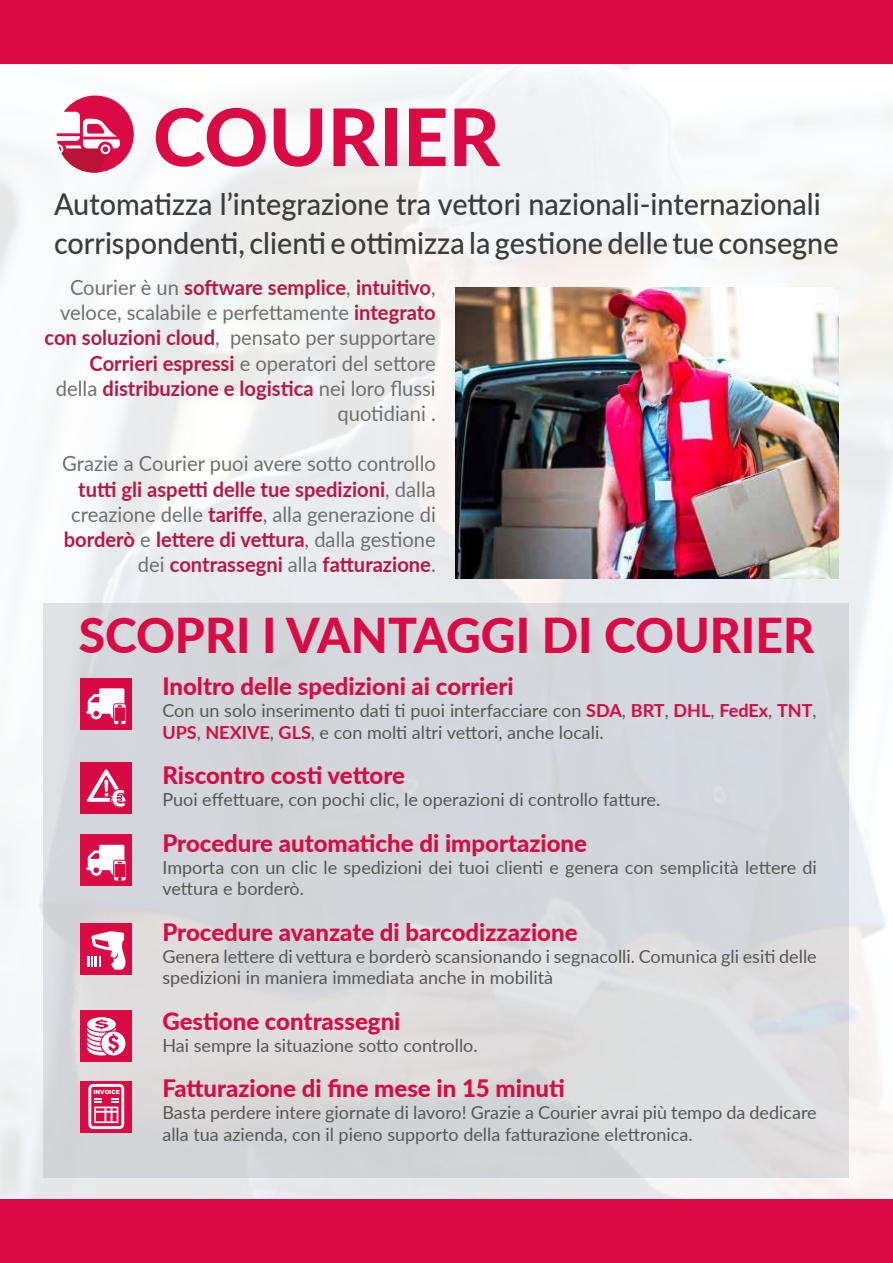
<style>
.page{position:relative;width:893px;height:1263px;background:#fff}
.page>*{position:absolute;margin:0;border:0;box-sizing:border-box;transform-origin:0 0}
.t1{font:800 79.35px "Lato";color:#d90a44}
.t2{font:800 48px "Lato";color:#d90a44}
.t3{font:500 30px/39px "Lato";color:#3c3c3b;scale:.96 1}
.t4{font:800 24px "Lato";color:#d90a44}
.t5{font:900 23.85px "Arial";color:#fff}
.t6{font:21px/25.2px "Lato";color:#706f6f;text-align:right;scale:.96 1}
.t7{font:18px/21.6px "Lato";color:#575756}
.t8{font:900 5.7px "Arial";color:#fff}
.s1{font-weight:700;color:#ba1545}
.s2{font-weight:700;color:#d80a44}
</style>
<div class="page">
<img style="left:0;top:64px;width:893px;height:1135px">
<div style="left:0;top:0;width:893px;height:64px;background:#d90a44"></div>
<div style="left:0;top:1199px;width:893px;height:64px;background:#d90a44"></div>
<svg style="left:51px;top:92px;width:86px;height:84px"></svg>
<img style="left:455px;top:288px;width:384px;height:290px">
<div style="left:44px;top:603px;width:805px;height:575px;background:linear-gradient(to right,#d6d5d9,#d7dbde)"></div>
<div style="left:81px;top:835px;width:51px;height:51px;background:#d90a44"></div>
<svg style="left:86px;top:845px;width:40px;height:36px"></svg>
<div style="left:81px;top:1011px;width:51px;height:51px;background:#d90a44"></div>
<svg style="left:87px;top:1017px;width:38px;height:38px"></svg>
<div style="left:81px;top:1081px;width:51px;height:51px;background:#d90a44"></div>
<svg style="left:88px;top:1084px;width:36px;height:45px"></svg>
<div style="left:81px;top:923px;width:51px;height:51px;background:#d90a44"></div>
<svg style="left:87px;top:931px;width:39px;height:39px"></svg>
<div style="left:81px;top:678px;width:51px;height:51px;background:#d80a44"></div>
<svg style="left:86px;top:688px;width:40px;height:36px"></svg>
<div style="left:81px;top:763px;width:51px;height:51px;background:#d80a44"></div>
<svg style="left:87px;top:769px;width:39px;height:33px"></svg>
<h1 class="t1" style="left:153px;top:78px;width:348px">COURIER</h1>
<h3 class="t3" style="left:54px;top:183px;width:819px">Automatizza l’integrazione tra vettori nazionali-internazionali corrispondenti, clienti e ottimizza la gestione delle tue consegne</h3>
<p class="t6" style="left:45px;top:274px;width:409px">Courier è un <span class="s1">software semplice</span>, <span class="s1">intuitivo</span>, veloce, scalabile e perfettamente <span class="s1">integrato con soluzioni cloud</span>, pensato per supportare <span class="s1">Corrieri espressi</span> e operatori del settore della <span class="s1">distribuzione e logistica</span> nei loro flussi quotidiani .</p>
<p class="t6" style="left:62px;top:450px;width:391px">Grazie a Courier puoi avere sotto controllo <span class="s1">tutti gli aspetti delle tue spedizioni</span>, dalla creazione delle <span class="s1">tariffe</span>, alla generazione di <span class="s1">borderò</span> e <span class="s1">lettere di vettura</span>, dalla gestione dei <span class="s1">contrassegni</span> alla <span class="s1">fatturazione</span>.</p>
<h2 class="t2" style="left:79px;top:600px;width:737px">SCOPRI I VANTAGGI DI COURIER</h2>
<h3 class="t5" style="left:110px;top:781px;width:17px">€</h3>
<p class="t8" style="left:93px;top:1087px;width:28px">INVOICE</p>
<h3 class="t4" style="left:162px;top:669px;width:353px">Inoltro delle spedizioni ai corrieri</h3>
<p class="t7" style="left:162px;top:699px;width:656px">Con un solo inserimento dati ti puoi interfacciare con <span class="s2">SDA</span>, <span class="s2">BRT</span>, <span class="s2">DHL</span>, <span class="s2">FedEx</span>, <span class="s2">TNT</span>,<br><span class="s2">UPS</span>, <span class="s2">NEXIVE</span>, <span class="s2">GLS</span>, e con molti altri vettori, anche locali.</p>
<h3 class="t4" style="left:162px;top:758px;width:244px">Riscontro costi vettore</h3>
<p class="t7" style="left:162px;top:788px;width:499px">Puoi effettuare, con pochi clic, le operazioni di controllo fatture.</p>
<h3 class="t4" style="left:162px;top:825px;width:426px">Procedure automatiche di importazione</h3>
<p class="t7" style="left:162px;top:855px;width:656px">Importa con un clic le spedizioni dei tuoi clienti e genera con semplicità lettere di vettura e borderò.</p>
<h3 class="t4" style="left:162px;top:914px;width:417px">Procedure avanzate di barcodizzazione</h3>
<p class="t7" style="left:162px;top:944px;width:656px">Genera lettere di vettura e borderò scansionando i segnacolli. Comunica gli esiti delle spedizioni in maniera immediata anche in mobilità</p>
<h3 class="t4" style="left:162px;top:1003px;width:240px">Gestione contrassegni</h3>
<p class="t7" style="left:162px;top:1033px;width:317px">Hai sempre la situazione sotto controllo.</p>
<h3 class="t4" style="left:162px;top:1071px;width:404px">Fatturazione di fine mese in 15 minuti</h3>
<p class="t7" style="left:162px;top:1101px;width:656px">Basta perdere intere giornate di lavoro! Grazie a Courier avrai più tempo da dedicare alla tua azienda, con il pieno supporto della fatturazione elettronica.</p>
</div>
